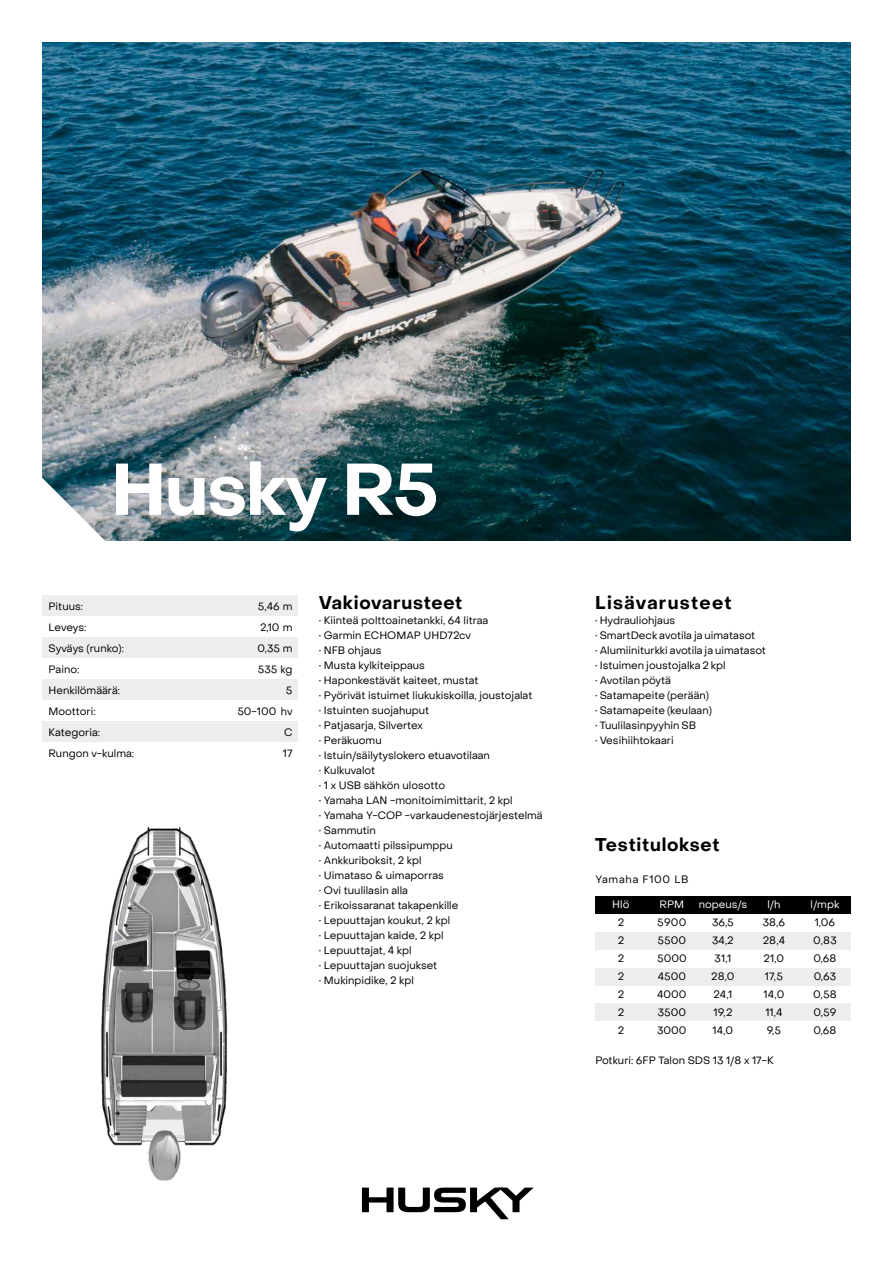
<style>
.page{position:relative;width:893px;height:1263px;background:#fff}
.page>*{position:absolute;margin:0;border:0;box-sizing:border-box;transform-origin:0 0}
.t1{font:700 72px "Object Sans";letter-spacing:-.02em;color:#fff}
.t2{font:700 18px "Object Sans";letter-spacing:.04em;color:#000}
.t3{font:700 18px "Object Sans";letter-spacing:.07em;color:#000}
.t4{font:10.5px/18px "Object Sans";color:#000;text-align:justify}
.t5{font:10.5px/18px "Object Sans";letter-spacing:.02em;color:#000;text-align:center}
.t6{font:10.5px "Object Sans";color:#fff}
.t7{font:10.5px "Object Sans";letter-spacing:.07em;color:#000}
</style>
<div class="page">
<div style="left:43px;top:721px;width:255px;height:21px;background:#ededed"></div>
<div style="left:43px;top:679px;width:255px;height:21px;background:#ededed"></div>
<div style="left:43px;top:637px;width:255px;height:21px;background:#ededed"></div>
<div style="left:43px;top:595px;width:255px;height:21px;background:#ededed"></div>
<img style="left:101px;top:827px;width:127px;height:354px">
<img style="left:43px;top:43px;width:807px;height:497px">
<svg style="left:42px;top:476px;width:65px;height:65px"></svg>
<svg style="left:362px;top:1187px;width:172px;height:32px"></svg>
<div style="left:595px;top:896px;width:255px;height:18px;background:#000"></div>
<div style="left:595px;top:1003px;width:255px;height:18px;background:#ededed"></div>
<div style="left:595px;top:967px;width:255px;height:18px;background:#ededed"></div>
<div style="left:595px;top:932px;width:255px;height:18px;background:#ededed"></div>
<h1 class="t1" style="left:111px;top:446px;width:329px">Husky R5</h1>
<p class="t4" style="left:49px;top:598px;width:36px">Pituus:</p>
<p class="t4" style="left:258px;top:598px;width:36px">5,46 m</p>
<p class="t4" style="left:49px;top:619px;width:39px">Leveys:</p>
<p class="t4" style="left:260px;top:619px;width:34px">2,10 m</p>
<p class="t4" style="left:49px;top:640px;width:77px">Syväys (runko):</p>
<p class="t4" style="left:257px;top:640px;width:37px">0,35 m</p>
<p class="t4" style="left:49px;top:661px;width:32px">Paino:</p>
<p class="t4" style="left:258px;top:661px;width:36px">535 kg</p>
<p class="t4" style="left:49px;top:682px;width:73px">Henkilömäärä:</p>
<p class="t4" style="left:286px;top:682px;width:8px">5</p>
<p class="t4" style="left:49px;top:703px;width:49px">Moottori:</p>
<p class="t4" style="left:237px;top:703px;width:57px">50-100 hv</p>
<p class="t4" style="left:49px;top:724px;width:53px">Kategoria:</p>
<p class="t4" style="left:284px;top:724px;width:10px">C</p>
<p class="t4" style="left:49px;top:745px;width:87px">Rungon v-kulma:</p>
<p class="t4" style="left:283px;top:745px;width:11px">17</p>
<h2 class="t2" style="left:319px;top:591px;width:145px">Vakiovarusteet</h2>
<p class="t4" style="left:319px;top:611px;width:171px">• Kiinteä polttoainetankki, 64 litraa</p>
<p class="t4" style="left:319px;top:626px;width:154px">• Garmin ECHOMAP UHD72cv</p>
<p class="t4" style="left:319px;top:641px;width:64px">• NFB ohjaus</p>
<p class="t4" style="left:319px;top:656px;width:108px">• Musta kylkiteippaus</p>
<p class="t4" style="left:319px;top:671px;width:161px">• Haponkestävät kaiteet, mustat</p>
<p class="t4" style="left:319px;top:686px;width:215px">• Pyörivät istuimet liukukiskoilla, joustojalat</p>
<p class="t4" style="left:319px;top:701px;width:112px">• Istuinten suojahuput</p>
<p class="t4" style="left:319px;top:716px;width:106px">• Patjasarja, Silvertex</p>
<p class="t4" style="left:319px;top:731px;width:64px">• Peräkuomu</p>
<p class="t4" style="left:319px;top:746px;width:173px">• Istuin/säilytyslokero etuavotilaan</p>
<p class="t4" style="left:319px;top:761px;width:58px">• Kulkuvalot</p>
<p class="t4" style="left:319px;top:776px;width:128px">• 1 x USB sähkön ulosotto</p>
<p class="t4" style="left:319px;top:791px;width:195px">• Yamaha LAN -monitoimimittarit, 2 kpl</p>
<p class="t4" style="left:319px;top:806px;width:225px">• Yamaha Y-COP -varkaudenestojärjestelmä</p>
<p class="t4" style="left:319px;top:821px;width:59px">• Sammutin</p>
<p class="t4" style="left:319px;top:836px;width:135px">• Automaatti pilssipumppu</p>
<p class="t4" style="left:319px;top:851px;width:104px">• Ankkuriboksit, 2 kpl</p>
<p class="t4" style="left:319px;top:866px;width:126px">• Uimataso &amp; uimaporras</p>
<p class="t4" style="left:319px;top:881px;width:91px">• Ovi tuulilasin alla</p>
<p class="t4" style="left:319px;top:896px;width:141px">• Erikoissaranat takapenkille</p>
<p class="t4" style="left:319px;top:911px;width:133px">• Lepuuttajan koukut, 2 kpl</p>
<p class="t4" style="left:319px;top:926px;width:126px">• Lepuuttajan kaide, 2 kpl</p>
<p class="t4" style="left:319px;top:941px;width:94px">• Lepuuttajat, 4 kpl</p>
<p class="t4" style="left:319px;top:956px;width:120px">• Lepuuttajan suojukset</p>
<p class="t4" style="left:319px;top:971px;width:97px">• Mukinpidike, 2 kpl</p>
<h2 class="t3" style="left:595px;top:591px;width:138px">Lisävarusteet</h2>
<p class="t4" style="left:595px;top:611px;width:81px">• Hydrauliohjaus</p>
<p class="t4" style="left:595px;top:626px;width:162px">• SmartDeck avotila ja uimatasot</p>
<p class="t4" style="left:595px;top:641px;width:172px">• Alumiiniturkki avotila ja uimatasot</p>
<p class="t4" style="left:595px;top:656px;width:132px">• Istuimen joustojalka 2 kpl</p>
<p class="t4" style="left:595px;top:671px;width:77px">• Avotilan pöytä</p>
<p class="t4" style="left:595px;top:686px;width:115px">• Satamapeite (perään)</p>
<p class="t4" style="left:595px;top:701px;width:118px">• Satamapeite (keulaan)</p>
<p class="t4" style="left:595px;top:716px;width:102px">• Tuulilasinpyyhin SB</p>
<p class="t4" style="left:595px;top:731px;width:80px">• Vesihiihtokaari</p>
<h2 class="t2" style="left:595px;top:834px;width:126px">Testitulokset</h2>
<p class="t7" style="left:595px;top:873px;width:95px">Yamaha F100 LB</p>
<p class="t6" style="left:612px;top:898px;width:19px">Hlö</p>
<p class="t4" style="left:618px;top:913px;width:8px">2<br>2<br>2<br>2<br>2<br>2<br>2</p>
<p class="t6" style="left:660px;top:898px;width:26px">RPM</p>
<p class="t4" style="left:657px;top:913px;width:31px">5900<br>5500<br>5000<br>4500<br>4000<br>3500<br>3000</p>
<p class="t6" style="left:699px;top:898px;width:50px">nopeus/s</p>
<p class="t5" style="left:711px;top:913px;width:25px">36,5<br>34,2<br>31,1<br>28,0<br>24,1<br>19,2<br>14,0</p>
<p class="t6" style="left:767px;top:898px;width:15px">l/h</p>
<p class="t5" style="left:763px;top:913px;width:24px">38,6<br>28,4<br>21,0<br>17,5<br>14,0<br>11,4<br>9,5</p>
<p class="t4" style="left:595px;top:1051px;width:180px">Potkuri: 6FP Talon SDS 13 1/8 x 17-K</p>
<p class="t6" style="left:810px;top:898px;width:30px">l/mpk</p>
<p class="t4" style="left:813px;top:913px;width:25px;text-align:left">1,06<br>0,83<br>0,68<br>0,63<br>0,58<br>0,59<br>0,68</p>
</div>
